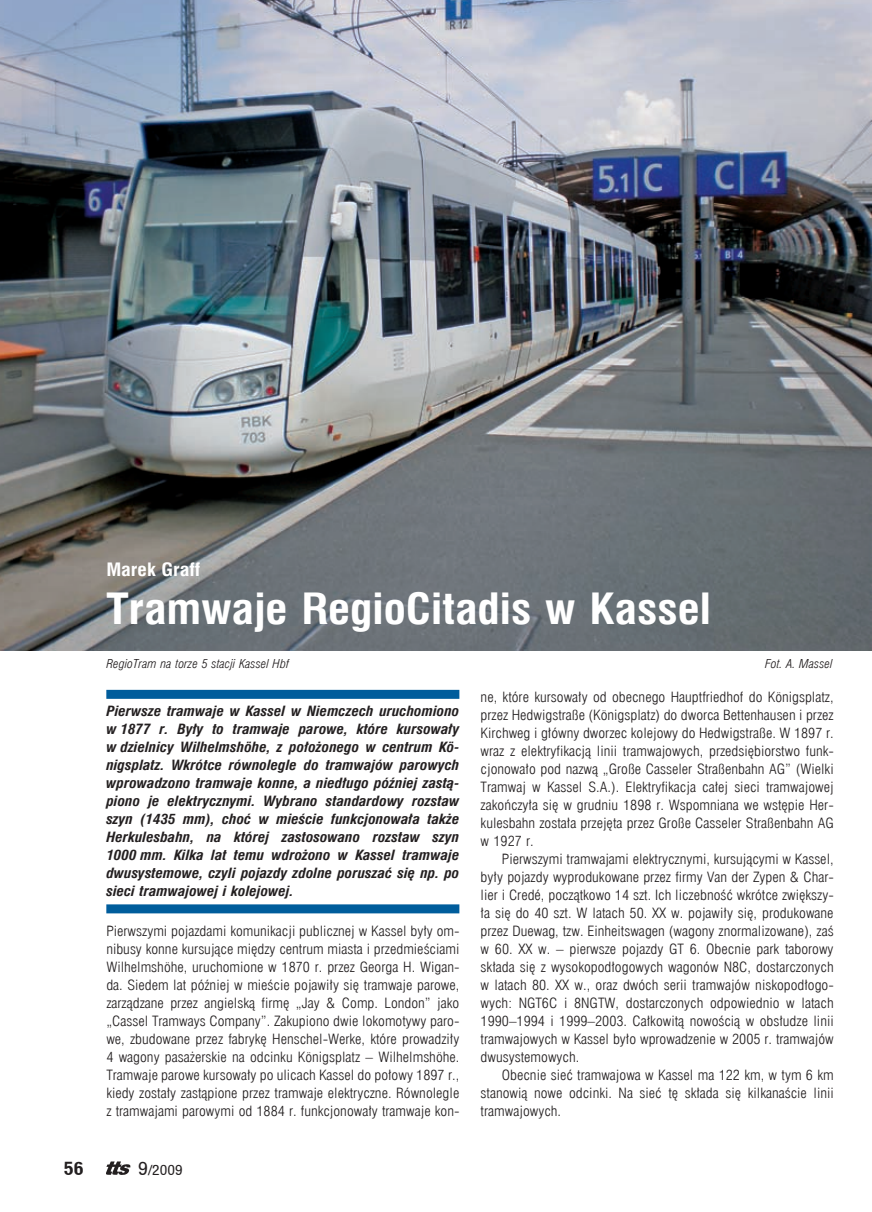
<style>
.page{position:relative;width:872px;height:1212px;background:#fff}
.page>*{position:absolute;margin:0;border:0;box-sizing:border-box;transform-origin:0 0}
.t1{font:42px "Swis 721 Cn EU Bold";color:#fff;scale:1.1 1}
.t2{font:18px "Swis 721 Cn EU Bold";color:#fff;scale:1.1 1}
.t3{font:700 18px "Switzerland Condpl";color:#231f20;scale:1.1 1}
.t4{font:13.8px/18px "Swis 721 Lt Cn EU Normal";color:#231f20;text-align:justify;scale:1.1 1}
.t5{font:italic 13.8px/18px "Swis 721 Cn EU Bold";color:#231f20;text-align:justify;scale:1.1 1}
.t6{font:13.8px "Switzerland Condpl";color:#231f20;scale:1.1 1}
.t7{font:12px "Swis 721 Lt Cn EU Italic";color:#231f20;scale:1.1 1}
.s1{font-size:18px}
</style>
<div class="page">
<svg style="left:106px;top:1161px;width:24px;height:14px"></svg>
<img style="left:0;top:0;width:872px;height:651px">
<div style="left:106px;top:690px;width:353px;height:9px;background:#005d9c"></div>
<div style="left:106px;top:904px;width:353px;height:9px;background:#005d9c"></div>
<h2 class="t2" style="left:106px;top:559px;width:87px">Marek Graff</h2>
<h1 class="t1" style="left:106px;top:584px;width:551px">Tramwaje RegioCitadis w Kassel</h1>
<p class="t7" style="left:106px;top:657px;width:167px">RegioTram na torze 5 stacji Kassel Hbf</p>
<p class="t7" style="left:765px;top:657px;width:63px">Fot. A. Massel</p>
<p class="t5" style="left:106px;top:702px;width:322px">Pierwsze tramwaje w Kassel w Niemczech uruchomiono w 1877 r. Były to tramwaje parowe, które kursowały w dzielnicy Wilhelmshöhe, z położonego w centrum Kö&shy;nigsplatz. Wkrótce równolegle do tramwajów parowych wprowadzono tramwaje konne, a niedługo później zastą&shy;piono je elektrycznymi. Wybrano standardowy rozstaw szyn (1435 mm), choć w mieście funkcjonowała także Herkulesbahn, na której zastosowano rozstaw szyn 1000 mm. Kilka lat temu wdrożono w Kassel tramwaje dwusystemowe, czyli pojazdy zdolne poruszać się np. po sieci tramwajowej i kolejowej.</p>
<p class="t4" style="left:106px;top:922px;width:322px">Pierwszymi pojazdami komunikacji publicznej w Kassel były om&shy;nibusy konne kursujące między centrum miasta i przedmieściami Wilhelmshöhe, uruchomione w 1870 r. przez Georga H. Wigan&shy;da. Siedem lat później w mieście pojawiły się tramwaje parowe, zarządzane przez angielską firmę „Jay &amp; Comp. London” jako „Cassel Tramways Company”. Zakupiono dwie lokomotywy paro&shy;we, zbudowane przez fabrykę Henschel-Werke, które prowadziły 4 wagony pasażerskie na odcinku Königsplatz – Wilhelmshöhe.<br>Tramwaje parowe kursowały po ulicach Kassel do połowy 1897 r., kiedy zostały zastąpione przez tramwaje elektryczne. Równolegle z tramwajami parowymi od 1884 r. funkcjonowały tramwaje kon-</p>
<h2 class="t3" style="left:64px;top:1157px;width:19px">56</h2>
<p class="t6" style="left:138px;top:1160px;width:42px"><span class="s1">9</span>/2009</p>
<p class="t4" style="left:480px;top:688px;width:322px">ne, które kursowały od obecnego Hauptfriedhof do Königsplatz, przez Hedwigstraße (Königsplatz) do dworca Bettenhausen i przez Kirchweg i główny dworzec kolejowy do Hedwigstraße. W 1897 r. wraz z elektryfikacją linii tramwajowych, przedsiębiorstwo funk&shy;cjonowało pod nazwą „Große Casseler Straßenbahn AG” (Wielki Tramwaj w Kassel S.A.). Elektryfikacja całej sieci tramwajowej zakończyła się w grudniu 1898 r. Wspomniana we wstępie Her&shy;kulesbahn została przejęta przez Große Casseler Straßenbahn AG w 1927 r.</p>
<p class="t4" style="left:480px;top:850px;width:322px;text-indent:21px">Pierwszymi tramwajami elektrycznymi, kursującymi w Kassel, były pojazdy wyprodukowane przez firmy Van der Zypen &amp; Char&shy;lier i Credé, początkowo 14 szt. Ich liczebność wkrótce zwiększy&shy;ła się do 40 szt. W latach 50. XX w. pojawiły się, produkowane przez Duewag, tzw. Einheitswagen (wagony znormalizowane), zaś w 60. XX w. – pierwsze pojazdy GT 6. Obecnie park taborowy składa się z wysokopodłogowych wagonów N8C, dostarczonych w latach 80. XX w., oraz dwóch serii tramwajów niskopodłogo&shy;wych: NGT6C i 8NGTW, dostarczonych odpowiednio w latach 1990–1994 i 1999–2003. Całkowitą nowością w obsłudze linii tramwajowych w Kassel było wprowadzenie w 2005 r. tramwajów dwusystemowych.</p>
<p class="t4" style="left:480px;top:1066px;width:322px;text-indent:21px">Obecnie sieć tramwajowa w Kassel ma 122 km, w tym 6 km stanowią nowe odcinki. Na sieć tę składa się kilkanaście linii tramwajowych.</p>
</div>
